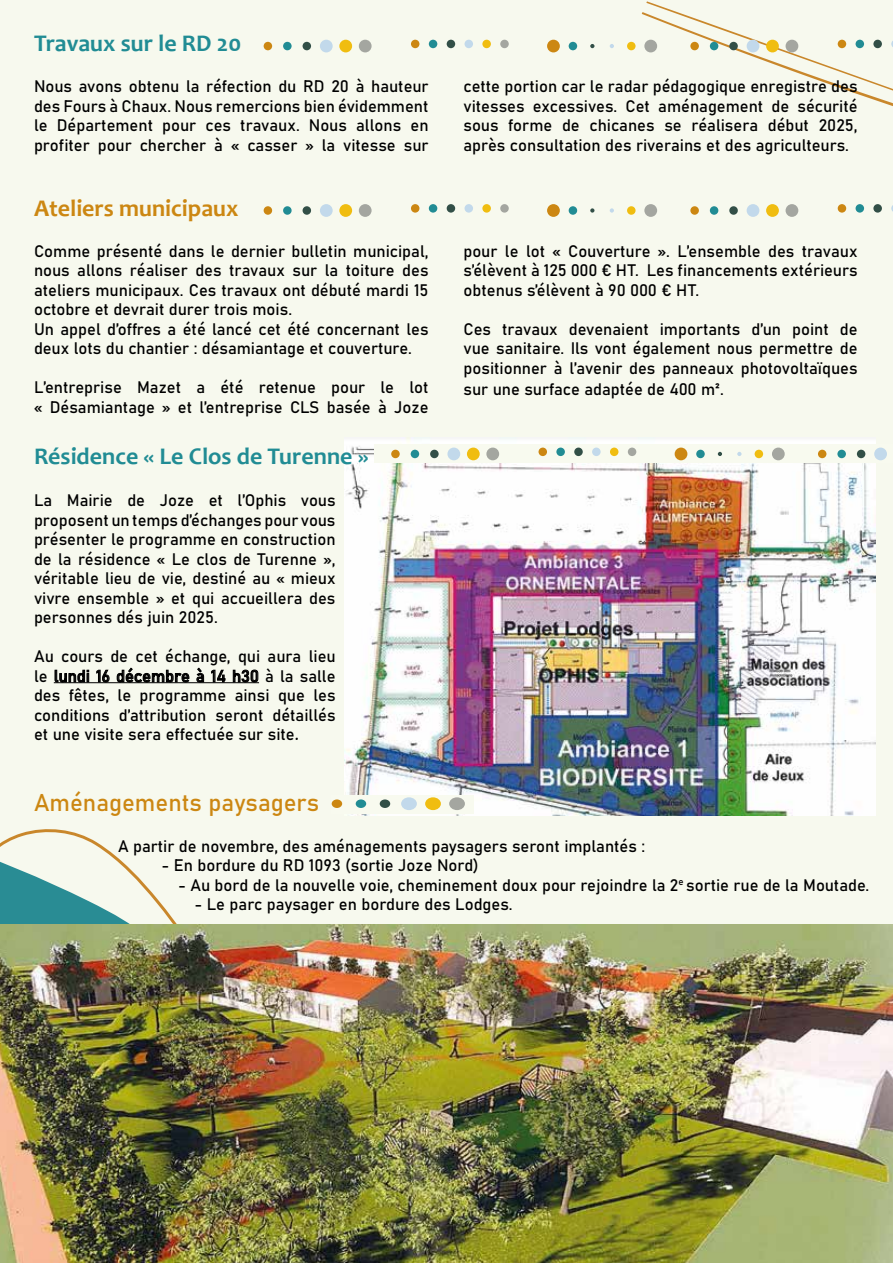
<style>
.page{position:relative;width:893px;height:1263px;background:#f7f9ee}
.page>*{position:absolute;margin:0;border:0;box-sizing:border-box;transform-origin:0 0}
.t1{font:700 24px "Candara";color:#218c94}
.t2{font:24px "Bahnschrift";color:#cc8712}
.t3{font:700 24px "Candara";color:#cc8712}
.t4{font:16.5px/19.5px "Bahnschrift";color:#000;text-align:justify}
.s1{font-family:"Candara"}
</style>
<div class="page">
<svg style="left:0;top:829px;width:268px;height:96px"></svg>
<hr style="left:54px;top:682px;width:205px;height:1px;background:#000">
<svg style="left:55px;top:669px;width:34px;height:14px"></svg>
<svg style="left:97px;top:670px;width:12px;height:12px"></svg>
<svg style="left:117px;top:668px;width:72px;height:15px"></svg>
<svg style="left:197px;top:668px;width:7px;height:14px"></svg>
<svg style="left:211px;top:670px;width:14px;height:12px"></svg>
<svg style="left:233px;top:670px;width:25px;height:12px"></svg>
<img style="left:0;top:925px;width:893px;height:338px">
<img style="left:344px;top:438px;width:532px;height:377px">
<div style="left:569px;top:42px;width:8px;height:8px;background:#218c94;border-radius:50%"></div>
<div style="left:627px;top:42px;width:9px;height:8px;background:#f0bd10;border-radius:50%"></div>
<svg style="left:610px;top:44px;width:4px;height:4px"></svg>
<svg style="left:590px;top:44px;width:4px;height:4px"></svg>
<div style="left:547px;top:40px;width:13px;height:12px;background:#cc8712;border-radius:50%"></div>
<div style="left:283px;top:42px;width:9px;height:8px;background:#218c94;border-radius:50%"></div>
<div style="left:339px;top:40px;width:13px;height:12px;background:#f0bd10;border-radius:50%"></div>
<div style="left:320px;top:40px;width:13px;height:12px;background:#c2d9eb;border-radius:50%"></div>
<div style="left:303px;top:42px;width:8px;height:8px;background:#324f47;border-radius:50%"></div>
<div style="left:264px;top:42px;width:8px;height:8px;background:#cc8712;border-radius:50%"></div>
<div style="left:359px;top:40px;width:13px;height:12px;background:#a4a6a0;border-radius:50%"></div>
<div style="left:429px;top:40px;width:8px;height:8px;background:#218c94;border-radius:50%"></div>
<div style="left:411px;top:40px;width:8px;height:8px;background:#cc8712;border-radius:50%"></div>
<div style="left:465px;top:40px;width:8px;height:8px;background:#c2d9eb;border-radius:50%"></div>
<div style="left:447px;top:40px;width:8px;height:8px;background:#324f47;border-radius:50%"></div>
<div style="left:482px;top:40px;width:9px;height:8px;background:#f0bd10;border-radius:50%"></div>
<div style="left:500px;top:40px;width:9px;height:8px;background:#a4a6a0;border-radius:50%"></div>
<svg style="left:642px;top:1px;width:251px;height:105px"></svg>
<div style="left:873px;top:40px;width:9px;height:8px;background:#324f47;border-radius:50%"></div>
<div style="left:710px;top:42px;width:8px;height:8px;background:#218c94;border-radius:50%"></div>
<div style="left:766px;top:40px;width:13px;height:12px;background:#f0bd10;border-radius:50%"></div>
<div style="left:747px;top:40px;width:12px;height:12px;background:#c2d9eb;border-radius:50%"></div>
<div style="left:729px;top:42px;width:9px;height:8px;background:#324f47;border-radius:50%"></div>
<div style="left:690px;top:42px;width:9px;height:8px;background:#cc8712;border-radius:50%"></div>
<div style="left:786px;top:40px;width:12px;height:12px;background:#a4a6a0;border-radius:50%"></div>
<div style="left:569px;top:206px;width:8px;height:9px;background:#218c94;border-radius:50%"></div>
<div style="left:627px;top:206px;width:9px;height:9px;background:#f0bd10;border-radius:50%"></div>
<svg style="left:610px;top:208px;width:4px;height:5px"></svg>
<svg style="left:590px;top:208px;width:4px;height:5px"></svg>
<div style="left:547px;top:204px;width:13px;height:13px;background:#cc8712;border-radius:50%"></div>
<div style="left:644px;top:204px;width:13px;height:13px;background:#a4a6a0;border-radius:50%"></div>
<div style="left:283px;top:206px;width:9px;height:9px;background:#218c94;border-radius:50%"></div>
<div style="left:339px;top:204px;width:13px;height:13px;background:#f0bd10;border-radius:50%"></div>
<div style="left:320px;top:204px;width:13px;height:13px;background:#c2d9eb;border-radius:50%"></div>
<div style="left:303px;top:206px;width:8px;height:9px;background:#324f47;border-radius:50%"></div>
<div style="left:264px;top:206px;width:8px;height:9px;background:#cc8712;border-radius:50%"></div>
<div style="left:359px;top:204px;width:13px;height:13px;background:#a4a6a0;border-radius:50%"></div>
<div style="left:429px;top:204px;width:8px;height:9px;background:#218c94;border-radius:50%"></div>
<div style="left:411px;top:204px;width:8px;height:9px;background:#cc8712;border-radius:50%"></div>
<div style="left:465px;top:204px;width:8px;height:9px;background:#c2d9eb;border-radius:50%"></div>
<div style="left:447px;top:204px;width:8px;height:9px;background:#324f47;border-radius:50%"></div>
<div style="left:482px;top:204px;width:9px;height:9px;background:#f0bd10;border-radius:50%"></div>
<div style="left:500px;top:204px;width:9px;height:9px;background:#a4a6a0;border-radius:50%"></div>
<div style="left:855px;top:204px;width:9px;height:9px;background:#218c94;border-radius:50%"></div>
<div style="left:838px;top:204px;width:8px;height:9px;background:#cc8712;border-radius:50%"></div>
<div style="left:873px;top:204px;width:9px;height:9px;background:#324f47;border-radius:50%"></div>
<div style="left:710px;top:206px;width:8px;height:9px;background:#218c94;border-radius:50%"></div>
<div style="left:766px;top:204px;width:13px;height:13px;background:#f0bd10;border-radius:50%"></div>
<div style="left:747px;top:204px;width:12px;height:13px;background:#c2d9eb;border-radius:50%"></div>
<div style="left:729px;top:206px;width:9px;height:9px;background:#324f47;border-radius:50%"></div>
<div style="left:690px;top:206px;width:9px;height:9px;background:#cc8712;border-radius:50%"></div>
<div style="left:786px;top:204px;width:12px;height:13px;background:#a4a6a0;border-radius:50%"></div>
<div style="left:331px;top:795px;width:142px;height:18px;background:#f8faef"></div>
<div style="left:356px;top:799px;width:10px;height:9px;background:#218c94;border-radius:50%"></div>
<div style="left:425px;top:797px;width:16px;height:13px;background:#f0bd10;border-radius:50%"></div>
<div style="left:401px;top:797px;width:16px;height:13px;background:#c2d9eb;border-radius:50%"></div>
<div style="left:380px;top:799px;width:10px;height:9px;background:#324f47;border-radius:50%"></div>
<div style="left:332px;top:799px;width:10px;height:9px;background:#cc8712;border-radius:50%"></div>
<div style="left:449px;top:797px;width:16px;height:13px;background:#a4a6a0;border-radius:50%"></div>
<div style="left:374px;top:444px;width:519px;height:18px;background:#f8faef"></div>
<div style="left:696px;top:450px;width:9px;height:8px;background:#218c94;border-radius:50%"></div>
<div style="left:755px;top:450px;width:8px;height:8px;background:#f0bd10;border-radius:50%"></div>
<svg style="left:737px;top:452px;width:4px;height:4px"></svg>
<svg style="left:718px;top:452px;width:4px;height:4px"></svg>
<div style="left:675px;top:448px;width:12px;height:12px;background:#cc8712;border-radius:50%"></div>
<div style="left:772px;top:448px;width:13px;height:12px;background:#a4a6a0;border-radius:50%"></div>
<div style="left:411px;top:450px;width:8px;height:8px;background:#218c94;border-radius:50%"></div>
<div style="left:467px;top:448px;width:13px;height:12px;background:#f0bd10;border-radius:50%"></div>
<div style="left:447px;top:448px;width:13px;height:12px;background:#c2d9eb;border-radius:50%"></div>
<div style="left:430px;top:450px;width:9px;height:8px;background:#324f47;border-radius:50%"></div>
<div style="left:391px;top:450px;width:9px;height:8px;background:#cc8712;border-radius:50%"></div>
<div style="left:486px;top:448px;width:13px;height:12px;background:#a4a6a0;border-radius:50%"></div>
<div style="left:556px;top:448px;width:9px;height:8px;background:#218c94;border-radius:50%"></div>
<div style="left:538px;top:448px;width:9px;height:8px;background:#cc8712;border-radius:50%"></div>
<div style="left:592px;top:448px;width:9px;height:8px;background:#c2d9eb;border-radius:50%"></div>
<div style="left:574px;top:448px;width:9px;height:8px;background:#324f47;border-radius:50%"></div>
<div style="left:610px;top:448px;width:8px;height:8px;background:#f0bd10;border-radius:50%"></div>
<div style="left:628px;top:448px;width:8px;height:8px;background:#a4a6a0;border-radius:50%"></div>
<div style="left:837px;top:450px;width:9px;height:8px;background:#218c94;border-radius:50%"></div>
<div style="left:874px;top:448px;width:13px;height:12px;background:#c2d9eb;border-radius:50%"></div>
<div style="left:857px;top:450px;width:8px;height:8px;background:#324f47;border-radius:50%"></div>
<div style="left:818px;top:450px;width:8px;height:8px;background:#cc8712;border-radius:50%"></div>
<h1 class="t1" style="left:34px;top:29px;width:209px">Travaux sur le RD 20</h1>
<p class="t4" style="left:34px;top:75px;width:396px">Nous avons obtenu la réfection du RD 20 à hauteur des Fours à Chaux. Nous remercions bien évidemment le Département pour ces travaux. Nous allons en profiter pour chercher à « casser » la vitesse sur</p>
<p class="t4" style="left:463px;top:76px;width:396px">cette portion car le radar pédagogique enregistre des vitesses excessives. Cet aménagement de sécurité sous forme de chicanes se réalisera début 2025, après consultation des riverains et des agriculteurs.</p>
<h1 class="t3" style="left:34px;top:193px;width:206px">Ateliers municipaux</h1>
<p class="t4" style="left:34px;top:240px;width:396px;text-align:left">Comme présenté dans le dernier bulletin municipal, nous allons réaliser des travaux sur la toiture des ateliers municipaux. Ces travaux ont débuté mardi 15 octobre et devrait durer trois mois.<br>Un appel d’offres a été lancé cet été concernant les deux lots du chantier : désamiantage et couverture.</p>
<p class="t4" style="left:34px;top:376px;width:396px">L’entreprise Mazet a été retenue pour le lot « Désamiantage » et l’entreprise CLS basée à Joze</p>
<h1 class="t1" style="left:34px;top:441px;width:336px">Résidence « Le Clos de Turenne »</h1>
<p class="t4" style="left:34px;top:490px;width:303px">La Mairie de Joze et l’Ophis vous proposent un temps d’échanges pour vous présenter le programme en construction de la résidence « Le clos de Turenne », véritable lieu de vie, destiné au « mieux vivre ensemble » et qui accueillera des personnes dés juin 2025.</p>
<p class="t4" style="left:34px;top:646px;width:303px">Au cours de cet échange, qui aura lieu le lundi 16 décembre à 14 h30 à la salle des fêtes, le programme ainsi que les conditions d’attribution seront détaillés et une visite sera effectuée sur site<span class="s1">.</span></p>
<p class="t4" style="left:463px;top:240px;width:396px">pour le lot « Couverture ». L’ensemble des travaux s’élèvent à 125 000 € HT. Les financements extérieurs obtenus s’élèvent à 90 000 € HT.</p>
<p class="t4" style="left:463px;top:318px;width:396px">Ces travaux devenaient importants d’un point de vue sanitaire. Ils vont également nous permettre de positionner à l’avenir des panneaux photovoltaïques</p>
<p class="t4" style="left:463px;top:378px;width:262px">sur une surface adaptée de 400 m².</p>
<h1 class="t2" style="left:34px;top:784px;width:287px">Aménagements paysagers</h1>
<p class="t4" style="left:118px;top:835px;width:529px">A partir de novembre, des aménagements paysagers seront implantés :</p>
<p class="t4" style="left:162px;top:855px;width:319px">- En bordure du RD 1093 (sortie Joze Nord)</p>
<p class="t4" style="left:178px;top:874px;width:693px">- Au bord de la nouvelle voie, cheminement doux pour rejoindre la 2<sup>e</sup> sortie rue de la Moutade.</p>
<p class="t4" style="left:195px;top:894px;width:320px">- Le parc paysager en bordure des Lodges.</p>
</div>
